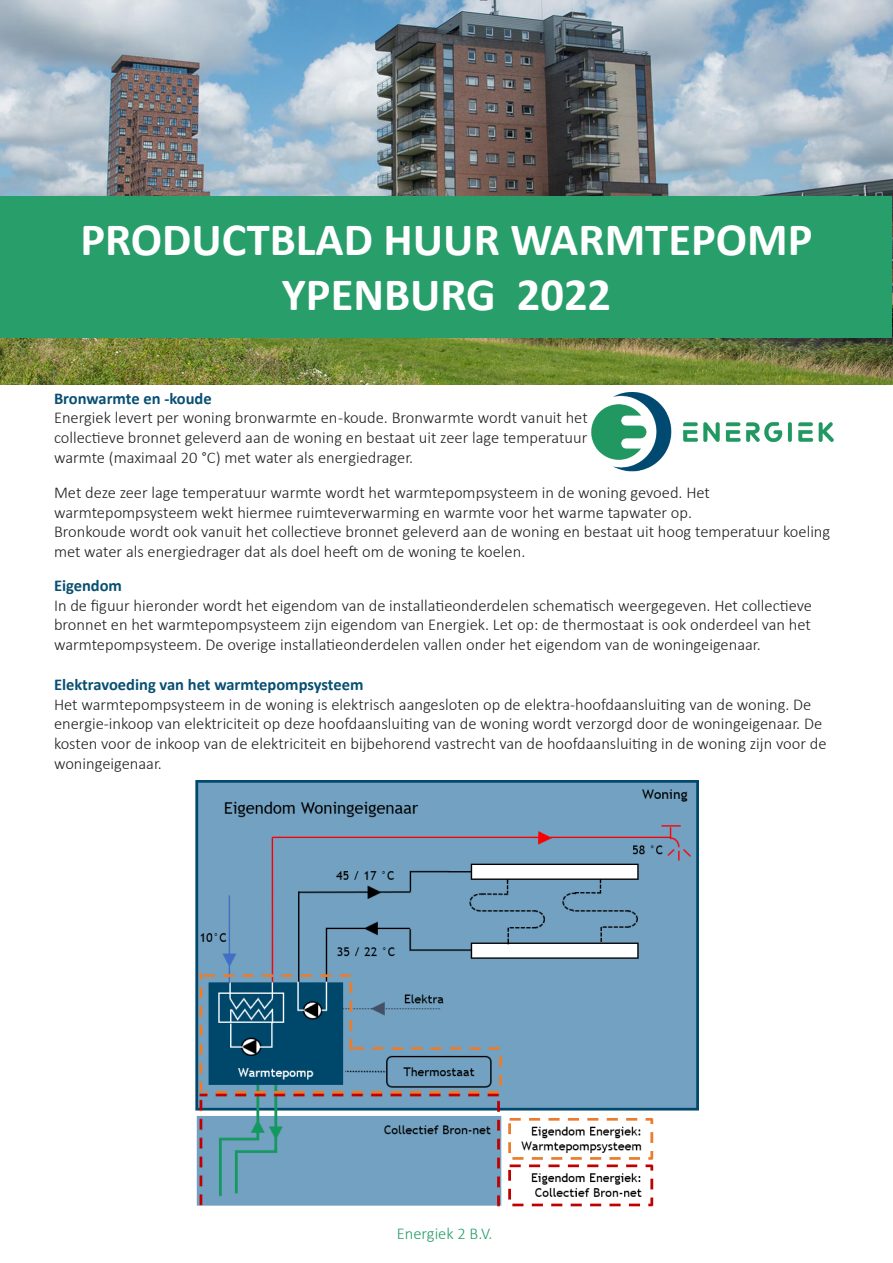
<style>
.page{position:relative;width:893px;height:1263px;background:#fff}
.page>*{position:absolute;margin:0;border:0;box-sizing:border-box;transform-origin:0 0}
.t1{font:700 46.5px/55.8px "Calibri";color:#fff;text-align:center}
.t2{font:300 16.5px/19.8px "Calibri";color:#231f20}
.t3{font:700 16.5px "Calibri";color:#084f72}
.t4{font:300 16.5px "Calibri";color:#289e6b}
</style>
<div class="page">
<img style="left:0;top:0;width:892px;height:385px">
<div style="left:1px;top:196px;width:891px;height:141px;background:#289e6b"></div>
<img style="left:591px;top:392px;width:243px;height:80px">
<img style="left:195px;top:780px;width:504px;height:426px">
<p class="t1" style="left:80px;top:210px;width:734px">PRODUCTBLAD HUUR WARMTEPOMP<br>YPENBURG 2022</p>
<p class="t3" style="left:54px;top:386px;width:159px">Bronwarmte en -koude</p>
<p class="t2" style="left:54px;top:408px;width:535px;text-align:justify">Energiek levert per woning bronwarmte en -koude. Bronwarmte wordt vanuit het collectieve bronnet geleverd aan de woning en bestaat uit zeer lage temperatuur warmte (maximaal 20 °C) met water als energiedrager.</p>
<p class="t2" style="left:54px;top:482px;width:658px">Met deze zeer lage temperatuur warmte wordt het warmtepompsysteem in de woning gevoed. Het warmtepompsysteem wekt hiermee ruimteverwarming en warmte voor het warme tapwater op.</p>
<p class="t2" style="left:54px;top:522px;width:778px">Bronkoude wordt ook vanuit het collectieve bronnet geleverd aan de woning en bestaat uit hoog temperatuur koeling met water als energiedrager dat als doel heeft om de woning te koelen.</p>
<p class="t3" style="left:54px;top:574px;width:70px">Eigendom</p>
<p class="t2" style="left:54px;top:595px;width:759px;text-align:justify">In de figuur hieronder wordt het eigendom van de installatieonderdelen schematisch weergegeven. Het collectieve bronnet en het warmtepompsysteem zijn eigendom van Energiek. Let op: de thermostaat is ook onderdeel van het warmtepompsysteem. De overige installatieonderdelen vallen onder het eigendom van de woningeigenaar.</p>
<p class="t3" style="left:54px;top:673px;width:311px">Elektravoeding van het warmtepompsysteem</p>
<p class="t2" style="left:54px;top:694px;width:774px">Het warmtepompsysteem in de woning is elektrisch aangesloten op de elektra-hoofdaansluiting van de woning. De energie-inkoop van elektriciteit op deze hoofdaansluiting van de woning wordt verzorgd door de woningeigenaar. De kosten voor de inkoop van de elektriciteit en bijbehorend vastrecht van de hoofdaansluiting in de woning zijn voor de woningeigenaar.</p>
<p class="t4" style="left:397px;top:1223px;width:97px">Energiek 2 B.V.</p>
</div>
